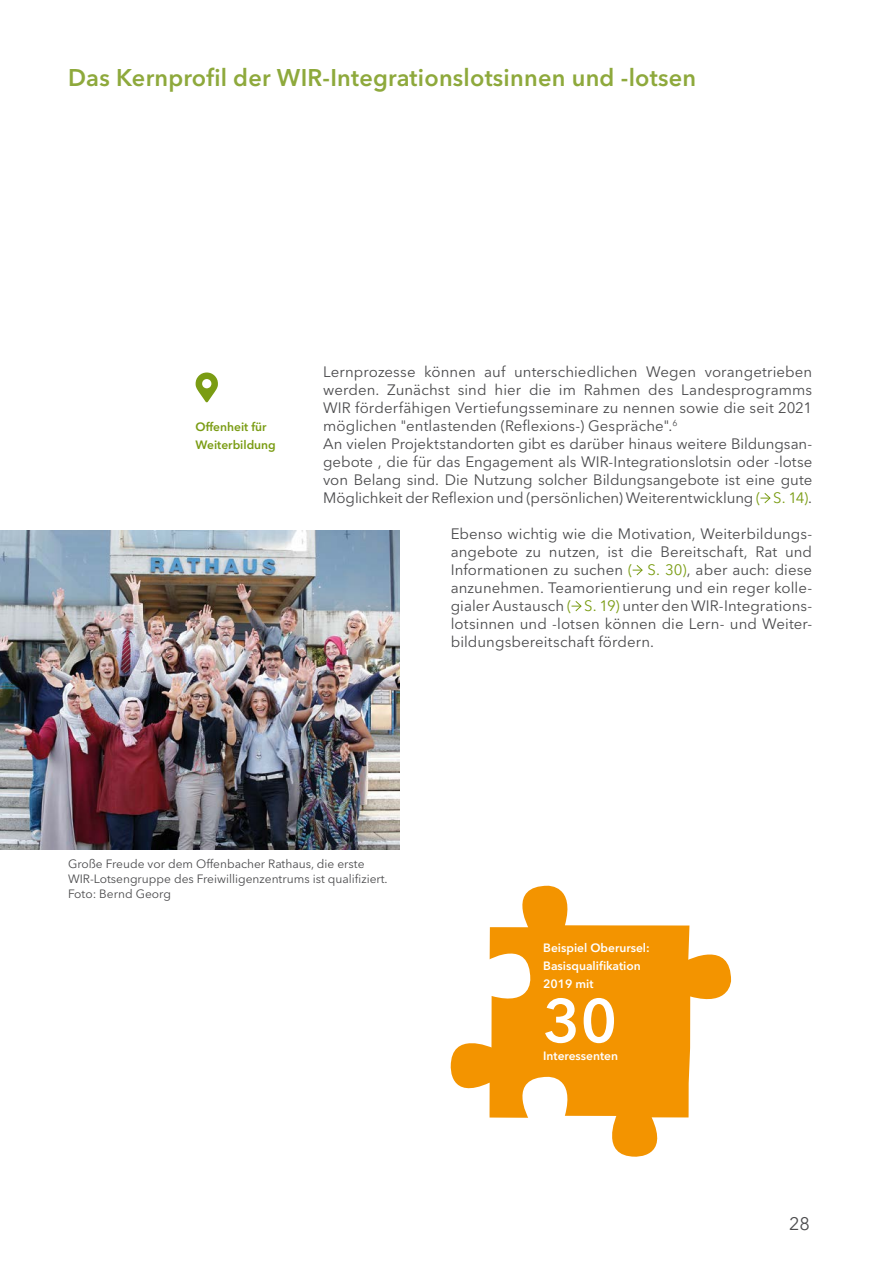
<style>
.page{position:relative;width:893px;height:1263px;background:#fff}
.page>*{position:absolute;margin:0;border:0;box-sizing:border-box;transform-origin:0 0}
.t1{font:600 60.75px "Avenir Next LT Pro";color:#fff}
.t2{font:600 24px "Avenir Next LT Pro";letter-spacing:.01em;color:#8ea93c}
.t3{font:18px "Avenir Next LT Pro";color:#4b4b4d}
.Fliesstext{font:15px/18px "Avenir Next LT Pro";letter-spacing:.005em;color:#4b4b4d;text-align:justify}
.t4{font:12px/15px "Avenir Next LT Pro";color:#4b4b4d}
.t5{font:600 12px/18px "Avenir Next LT Pro";color:#fff}
.t6{font:600 12px/18px "Avenir Next LT Pro";color:#7a9c13}
.s1{color:#7a9c13}
</style>
<div class="page">
<svg style="left:760px;top:493px;width:11px;height:11px"></svg>
<svg style="left:633px;top:565px;width:10px;height:11px"></svg>
<svg style="left:571px;top:601px;width:11px;height:11px"></svg>
<img style="left:0;top:531px;width:400px;height:318px">
<svg style="left:196px;top:372px;width:22px;height:30px"></svg>
<svg style="left:450px;top:885px;width:281px;height:272px;fill:#f39400"></svg>
<h2 class="t2" style="left:68px;top:63px;width:630px">Das Kernprofil der WIR-Integrationslotsinnen und -lotsen</h2>
<p class="t6" style="left:196px;top:418px;width:82px">Offenheit für<br>Weiterbildung</p>
<p class="Fliesstext" style="left:323px;top:363px;width:490px">Lernprozesse können auf unterschiedlichen Wegen vorangetrieben werden. Zunächst sind hier die im Rahmen des Landesprogramms WIR förderfähigen Vertiefungsseminare zu nennen sowie die seit 2021 möglichen "entlastenden (Reflexions-) Gespräche".<sup>6</sup></p>
<p class="Fliesstext" style="left:323px;top:435px;width:491px">An vielen Projektstandorten gibt es darüber hinaus weitere Bildungsan&shy;gebote , die für das Engagement als WIR-Integrationslotsin oder -lotse von Belang sind. Die Nutzung solcher Bildungsangebote ist eine gute Möglichkeit der Reflexion und (persönlichen) Weiterentwicklung <span class="s1">( S. 14)</span>.</p>
<p class="Fliesstext" style="left:451px;top:525px;width:363px">Ebenso wichtig wie die Motivation, Weiterbildungs&shy;angebote zu nutzen, ist die Bereitschaft, Rat und Informationen zu suchen <span class="s1">( S. 30)</span>, aber auch: diese anzunehmen. Teamorientierung und ein reger kolle&shy;gialer Austausch <span class="s1">( S. 19)</span> unter den WIR-Integrations&shy;lotsinnen und -lotsen können die Lern- und Weiter&shy;bildungsbereitschaft fördern.</p>
<p class="t4" style="left:68px;top:856px;width:321px">Große Freude vor dem Offenbacher Rathaus, die erste<br>WIR-Lotsengruppe des Freiwilligenzentrums ist qualifiziert.<br>Foto: Bernd Georg</p>
<p class="t5" style="left:543px;top:939px;width:108px">Beispiel Oberursel:<br>Basisqualifikation</p>
<p class="t5" style="left:543px;top:975px;width:52px">2019 mit</p>
<p class="t1" style="left:543px;top:984px;width:76px">30</p>
<p class="t5" style="left:543px;top:1047px;width:76px">Interessenten</p>
<p class="t3" style="left:789px;top:1212px;width:23px">28</p>
</div>
